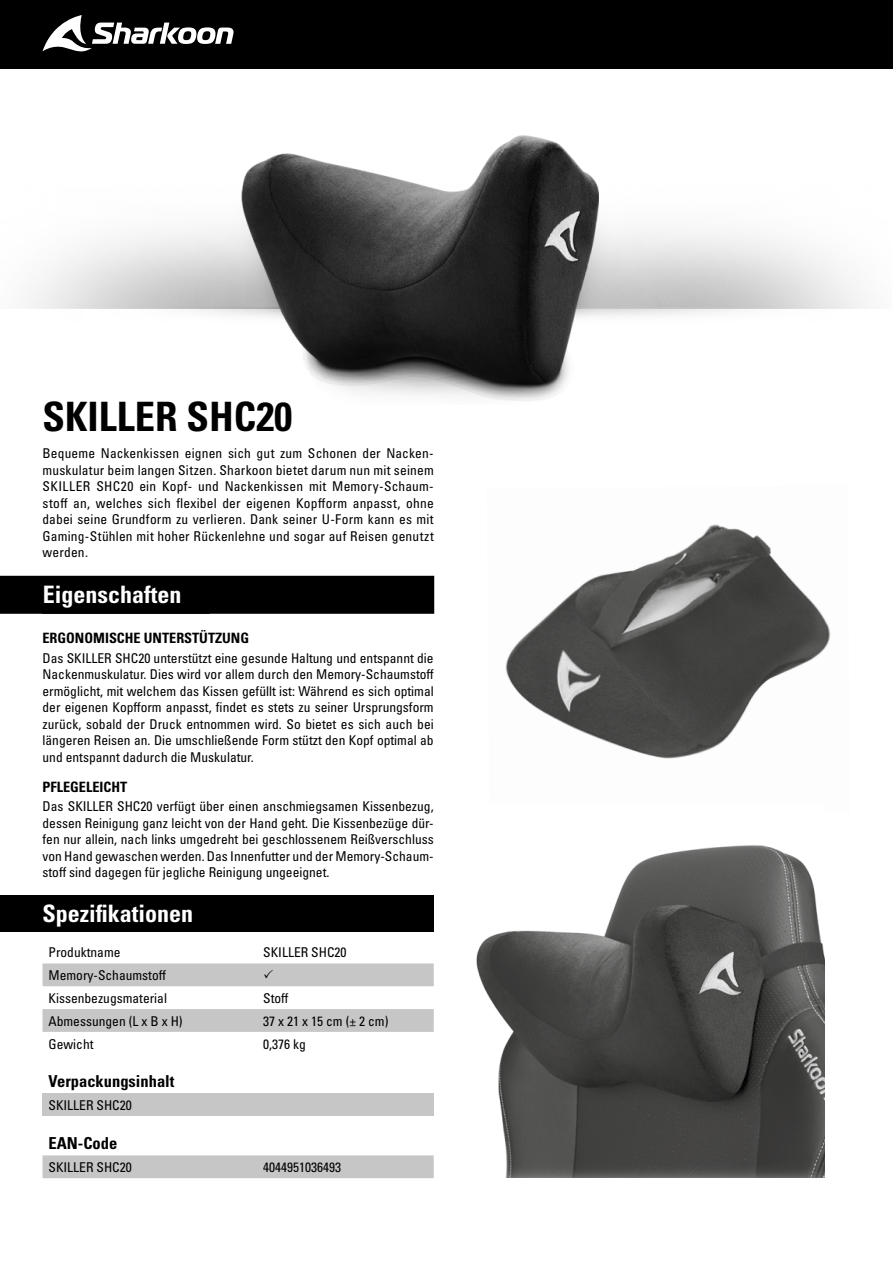
<style>
.page{position:relative;width:893px;height:1263px;background:#fff}
.page>*{position:absolute;margin:0;border:0;box-sizing:border-box;transform-origin:0 0}
.t1{font:40.5px "Univers LTCYR 67 Bold Cond";color:#000}
.t2{font:24px "Univers LTCYR 67 Bold Cond";color:#fff}
.t3{font:16.5px "Univers LTCYR 67 Bold Cond";color:#000}
.t4{font:14.25px "Univers LTCYR 67 Bold Cond";color:#000}
.t5{font:condensed 13.5px/16.5px "Univers LTCYR 57";color:#000;text-align:justify}
</style>
<div class="page">
<div style="left:0;top:0;width:893px;height:69px;background:#000"></div>
<svg style="left:43px;top:15px;width:191px;height:37px"></svg>
<img style="left:26px;top:135px;width:841px;height:266px">
<div style="left:0;top:576px;width:434px;height:37px;background:#000"></div>
<div style="left:42px;top:584px;width:167px;height:29px;border:1px solid #000"></div>
<img style="left:505px;top:524px;width:326px;height:235px">
<img style="left:476px;top:845px;width:349px;height:333px">
<div style="left:43px;top:1155px;width:391px;height:23px;background:#c6c6c6"></div>
<div style="left:43px;top:1093px;width:391px;height:23px;background:#c6c6c6"></div>
<div style="left:0;top:895px;width:434px;height:37px;background:#000"></div>
<svg style="left:43px;top:963px;width:391px;height:69px"></svg>
<h1 class="t1" style="left:43px;top:392px;width:251px">SKILLER SHC20</h1>
<p class="t5" style="left:43px;top:445px;width:393px">Bequeme Nackenkissen eignen sich gut zum Schonen der Nacken&shy;muskulatur beim langen Sitzen. Sharkoon bietet darum nun mit seinem SKILLER SHC20 ein Kopf- und Nackenkissen mit Memory-Schaum&shy;stoff an, welches sich flexibel der eigenen Kopfform anpasst, ohne dabei seine Grundform zu verlieren. Dank seiner U-Form kann es mit Gaming-Stühlen mit hoher Rückenlehne und sogar auf Reisen genutzt werden.</p>
<h2 class="t2" style="left:43px;top:580px;width:140px">Eigenschaften</h2>
<p class="t4" style="left:43px;top:629px;width:208px">ERGONOMISCHE UNTERSTÜTZUNG</p>
<p class="t5" style="left:43px;top:649px;width:393px">Das SKILLER SHC20 unterstützt eine gesunde Haltung und entspannt die Nackenmuskulatur. Dies wird vor allem durch den Memory-Schaumstoff ermöglicht, mit welchem das Kissen gefüllt ist: Während es sich optimal der eigenen Kopfform anpasst, findet es stets zu seiner Ursprungsform zurück, sobald der Druck entnommen wird. So bietet es sich auch bei längeren Reisen an. Die umschließende Form stützt den Kopf optimal ab und entspannt dadurch die Muskulatur.</p>
<p class="t4" style="left:43px;top:778px;width:86px">PFLEGELEICHT</p>
<p class="t5" style="left:43px;top:798px;width:393px">Das SKILLER SHC20 verfügt über einen anschmiegsamen Kissenbezug, dessen Reinigung ganz leicht von der Hand geht. Die Kissenbezüge dür&shy;fen nur allein, nach links umgedreht bei geschlossenem Reißverschluss von Hand gewaschen werden. Das Innenfutter und der Memory-Schaum&shy;stoff sind dagegen für jegliche Reinigung ungeeignet.</p>
<h2 class="t2" style="left:43px;top:898px;width:152px">Spezifikationen</h2>
<p class="t5" style="left:49px;top:944px;width:73px">Produktname</p>
<p class="t5" style="left:263px;top:944px;width:85px">SKILLER SHC20</p>
<p class="t5" style="left:49px;top:964px;width:120px;line-height:22.8px">Memory-Schaumstoff<br>Kissenbezugsmaterial</p>
<p class="t5" style="left:263px;top:990px;width:27px">Stoff</p>
<p class="t5" style="left:49px;top:1012px;width:136px">Abmessungen (L x B x H)</p>
<p class="t5" style="left:263px;top:1012px;width:127px">37 x 21 x 15 cm (± 2 cm)</p>
<p class="t5" style="left:49px;top:1035px;width:46px">Gewicht</p>
<p class="t5" style="left:263px;top:1035px;width:44px">0,376 kg</p>
<p class="t3" style="left:49px;top:1071px;width:127px">Verpackungsinhalt</p>
<p class="t5" style="left:49px;top:1097px;width:85px">SKILLER SHC20</p>
<p class="t3" style="left:49px;top:1133px;width:70px">EAN-Code</p>
<p class="t5" style="left:49px;top:1159px;width:85px">SKILLER SHC20</p>
<p class="t5" style="left:263px;top:1159px;width:79px">4044951036493</p>
</div>
